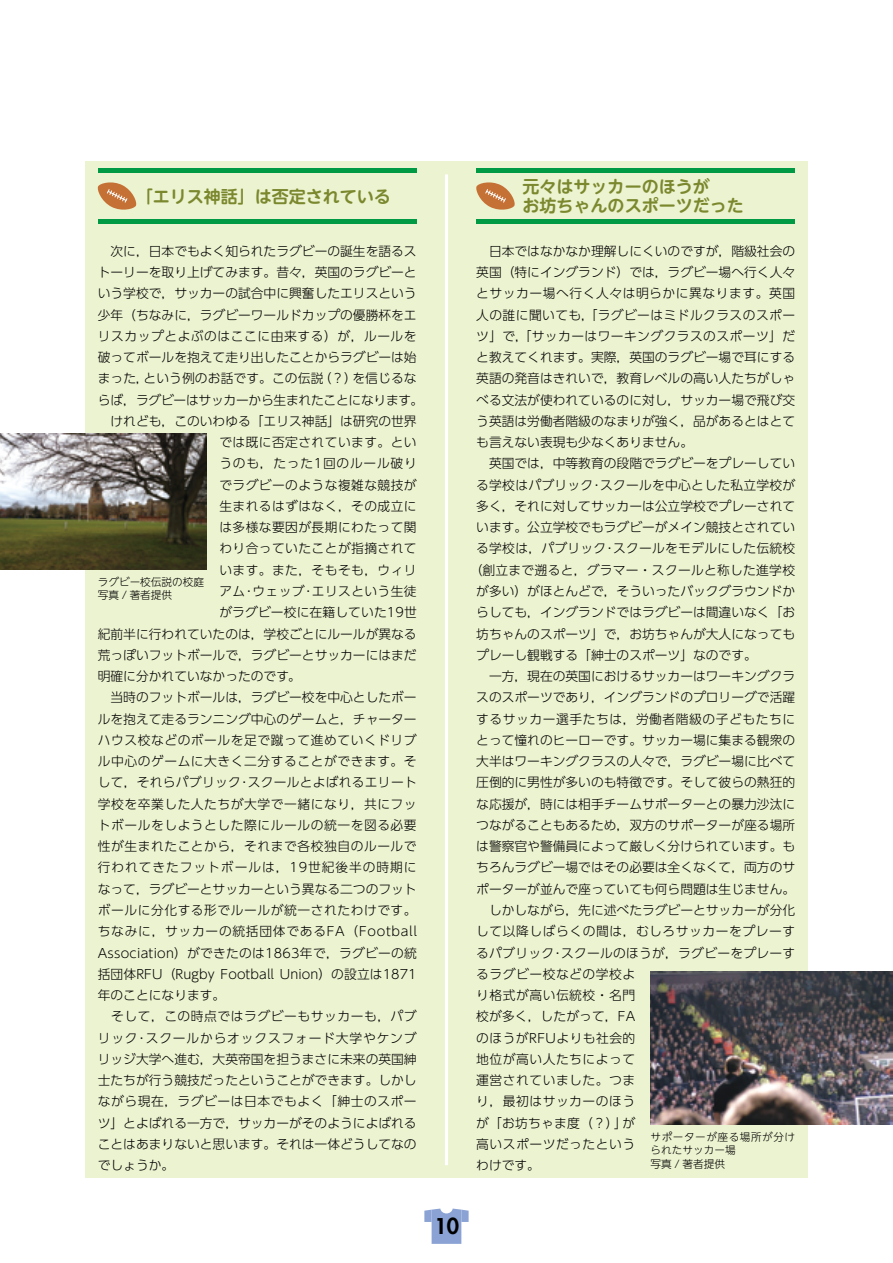
<style>
.page{position:relative;width:893px;height:1263px;background:#fff}
.page>*{position:absolute;margin:0;border:0;box-sizing:border-box;transform-origin:0 0}
.t1{font:800 21.3px "Futura";color:#000}
.t2{font:700 16.95px/19.2px "UD Shin M Go Pro De";color:#7b882e}
.t3{font:300 12.75px "UD Shin Go Pro";color:#000}
.t4{font:300 12.75px "UD Shin Go Pro";letter-spacing:.045em;color:#000}
.t5{font:300 12.75px "UD Shin Go Pro";letter-spacing:.02em;color:#000}
.t6{font:300 12.75px "UD Shin Go Pro";letter-spacing:.035em;color:#000}
.t7{font:300 12.75px "UD Shin Go Pro";letter-spacing:.04em;color:#000}
.t8{font:300 12.75px "UD Shin Go Pro";letter-spacing:.055em;color:#000}
.t9{font:300 12.75px "UD Shin Go Pro";letter-spacing:-.02em;color:#000}
.t10{font:300 12.75px "UD Shin Go Pro";letter-spacing:.075em;color:#000}
.t11{font:300 12.75px "UD Shin Go Pro";letter-spacing:.065em;color:#000}
.t12{font:300 12.75px "UD Shin Go Pro";letter-spacing:.03em;color:#000}
.t13{font:300 12.75px "UD Shin Go Pro";letter-spacing:.06em;color:#000}
.t14{font:300 10.65px/13.8px "UD Shin Go NT Pro";letter-spacing:.05em;color:#000}
.t15{font:300 10.65px/13.8px "UD Shin Go NT Pro";color:#000}
</style>
<div class="page">
<svg style="left:424px;top:1208px;width:45px;height:36px"></svg>
<div style="left:85px;top:162px;width:723px;height:1016px;background:#ecf3d0"></div>
<hr style="left:445px;top:174px;width:3px;height:991px;background:#fff">
<svg style="left:476px;top:182px;width:39px;height:28px"></svg>
<hr style="left:476px;top:169px;width:319px;height:4px;background:#094">
<hr style="left:476px;top:219px;width:319px;height:4px;background:#094">
<svg style="left:97px;top:182px;width:40px;height:28px"></svg>
<hr style="left:98px;top:169px;width:319px;height:4px;background:#094">
<hr style="left:98px;top:219px;width:319px;height:4px;background:#094">
<img style="left:0;top:434px;width:206px;height:136px">
<img style="left:651px;top:972px;width:242px;height:153px">
<h2 class="t2" style="left:136px;top:186px;width:256px">「エリス神話」は否定されている</h2>
<p class="t3" style="left:98px;top:241px;width:320px">　次に，日本でもよく知られたラグビーの誕生を語るス</p>
<p class="t3" style="left:98px;top:262px;width:320px">トーリーを取り上げてみます。昔々，英国のラグビーと</p>
<p class="t3" style="left:98px;top:283px;width:320px">いう学校で，サッカーの試合中に興奮したエリスという</p>
<p class="t3" style="left:98px;top:304px;width:320px">少年（ちなみに，ラグビーワールドカップの優勝杯をエ</p>
<p class="t4" style="left:98px;top:326px;width:320px">リスカップとよぶのはここに由来する）が，ルールを</p>
<p class="t3" style="left:98px;top:347px;width:320px">破ってボールを抱えて走り出したことからラグビーは始</p>
<p class="t3" style="left:98px;top:368px;width:320px">まった，という例のお話です。この伝説（？）を信じるな</p>
<p class="t9" style="left:98px;top:389px;width:327px">らば，ラグビーはサッカーから生まれたことになります。</p>
<p class="t3" style="left:98px;top:411px;width:320px">　けれども，このいわゆる「エリス神話」は研究の世界</p>
<p class="t6" style="left:219px;top:432px;width:199px">では既に否定されています。とい</p>
<p class="t13" style="left:219px;top:453px;width:199px">うのも，たった1回のルール破り</p>
<p class="t6" style="left:219px;top:474px;width:199px">でラグビーのような複雑な競技が</p>
<p class="t6" style="left:219px;top:496px;width:199px">生まれるはずはなく，その成立に</p>
<p class="t6" style="left:219px;top:517px;width:199px">は多様な要因が長期にわたって関</p>
<p class="t6" style="left:219px;top:538px;width:199px">わり合っていたことが指摘されて</p>
<p class="t6" style="left:219px;top:560px;width:199px">います。また，そもそも，ウィリ</p>
<p class="t12" style="left:219px;top:581px;width:199px">アム･ウェッブ･エリスという生徒</p>
<p class="t3" style="left:219px;top:602px;width:199px">がラグビー校に在籍していた19世</p>
<p class="t3" style="left:98px;top:623px;width:320px">紀前半に行われていたのは，学校ごとにルールが異なる</p>
<p class="t3" style="left:98px;top:645px;width:320px">荒っぽいフットボールで，ラグビーとサッカーにはまだ</p>
<p class="t3" style="left:98px;top:666px;width:205px">明確に分かれていなかったのです。</p>
<p class="t3" style="left:98px;top:687px;width:320px">　当時のフットボールは，ラグビー校を中心としたボー</p>
<p class="t3" style="left:98px;top:708px;width:320px">ルを抱えて走るランニング中心のゲームと，チャーター</p>
<p class="t4" style="left:98px;top:730px;width:320px">ハウス校などのボールを足で蹴って進めていくドリブ</p>
<p class="t4" style="left:98px;top:751px;width:320px">ル中心のゲームに大きく二分することができます。そ</p>
<p class="t5" style="left:98px;top:772px;width:320px">して，それらパブリック･スクールとよばれるエリート</p>
<p class="t4" style="left:98px;top:793px;width:320px">学校を卒業した人たちが大学で一緒になり，共にフッ</p>
<p class="t4" style="left:98px;top:815px;width:320px">トボールをしようとした際にルールの統一を図る必要</p>
<p class="t4" style="left:98px;top:836px;width:320px">性が生まれたことから，それまで各校独自のルールで</p>
<p class="t10" style="left:98px;top:857px;width:320px">行われてきたフットボールは，19世紀後半の時期に</p>
<p class="t3" style="left:98px;top:878px;width:320px">なって，ラグビーとサッカーという異なる二つのフット</p>
<p class="t4" style="left:98px;top:900px;width:320px">ボールに分化する形でルールが統一されたわけです。</p>
<p class="t8" style="left:98px;top:921px;width:321px">ちなみに，サッカーの統括団体であるFA（Football</p>
<p class="t5" style="left:98px;top:942px;width:321px">Association）ができたのは1863年で，ラグビーの統</p>
<p class="t3" style="left:98px;top:964px;width:320px">括団体RFU（Rugby Football Union）の設立は1871</p>
<p class="t3" style="left:98px;top:985px;width:129px">年のことになります。</p>
<p class="t4" style="left:98px;top:1006px;width:320px">　そして，この時点ではラグビーもサッカーも，パブ</p>
<p class="t11" style="left:98px;top:1027px;width:320px">リック･スクールからオックスフォード大学やケンブ</p>
<p class="t3" style="left:98px;top:1049px;width:320px">リッジ大学へ進む，大英帝国を担うまさに未来の英国紳</p>
<p class="t3" style="left:98px;top:1070px;width:320px">士たちが行う競技だったということができます。しかし</p>
<p class="t4" style="left:98px;top:1091px;width:320px">ながら現在，ラグビーは日本でもよく「紳士のスポー</p>
<p class="t3" style="left:98px;top:1112px;width:320px">ツ」とよばれる一方で，サッカーがそのようによばれる</p>
<p class="t3" style="left:98px;top:1134px;width:320px">ことはあまりないと思います。それは一体どうしてなの</p>
<p class="t3" style="left:98px;top:1155px;width:78px">でしょうか。</p>
<p class="t15" style="left:98px;top:574px;width:108px">ラグビー校伝説の校庭写真 / 著者提供</p>
<h2 class="t2" style="left:523px;top:176px;width:223px">元々はサッカーのほうが<br>お坊ちゃんのスポーツだった</h2>
<p class="t3" style="left:476px;top:241px;width:320px">　日本ではなかなか理解しにくいのですが，階級社会の</p>
<p class="t3" style="left:476px;top:262px;width:320px">英国（特にイングランド）では，ラグビー場へ行く人々</p>
<p class="t4" style="left:476px;top:283px;width:320px">とサッカー場へ行く人々は明らかに異なります。英国</p>
<p class="t6" style="left:476px;top:304px;width:320px">人の誰に聞いても，「ラグビーはミドルクラスのスポー</p>
<p class="t6" style="left:476px;top:326px;width:320px">ツ」で，「サッカーはワーキングクラスのスポーツ」だ</p>
<p class="t3" style="left:476px;top:347px;width:320px">と教えてくれます。実際，英国のラグビー場で耳にする</p>
<p class="t3" style="left:476px;top:368px;width:320px">英語の発音はきれいで，教育レベルの高い人たちがしゃ</p>
<p class="t3" style="left:476px;top:389px;width:320px">べる文法が使われているのに対し，サッカー場で飛び交</p>
<p class="t3" style="left:476px;top:411px;width:320px">う英語は労働者階級のなまりが強く，品があるとはとて</p>
<p class="t3" style="left:476px;top:432px;width:218px">も言えない表現も少なくありません。</p>
<p class="t3" style="left:476px;top:453px;width:320px">　英国では，中等教育の段階でラグビーをプレーしてい</p>
<p class="t5" style="left:476px;top:474px;width:320px">る学校はパブリック･スクールを中心とした私立学校が</p>
<p class="t3" style="left:476px;top:496px;width:320px">多く，それに対してサッカーは公立学校でプレーされて</p>
<p class="t3" style="left:476px;top:517px;width:320px">います。公立学校でもラグビーがメイン競技とされてい</p>
<p class="t5" style="left:476px;top:538px;width:320px">る学校は，パブリック･スクールをモデルにした伝統校</p>
<p class="t5" style="left:470px;top:560px;width:327px">（創立まで遡ると，グラマー・スクールと称した進学校</p>
<p class="t3" style="left:476px;top:581px;width:320px">が多い）がほとんどで，そういったバックグラウンドか</p>
<p class="t3" style="left:476px;top:602px;width:320px">らしても，イングランドではラグビーは間違いなく「お</p>
<p class="t3" style="left:476px;top:623px;width:320px">坊ちゃんのスポーツ」で，お坊ちゃんが大人になっても</p>
<p class="t3" style="left:476px;top:645px;width:282px">プレーし観戦する「紳士のスポーツ」なのです。</p>
<p class="t3" style="left:476px;top:666px;width:320px">　一方，現在の英国におけるサッカーはワーキングクラ</p>
<p class="t3" style="left:476px;top:687px;width:320px">スのスポーツであり，イングランドのプロリーグで活躍</p>
<p class="t4" style="left:476px;top:708px;width:320px">するサッカー選手たちは，労働者階級の子どもたちに</p>
<p class="t3" style="left:476px;top:730px;width:320px">とって憧れのヒーローです。サッカー場に集まる観衆の</p>
<p class="t3" style="left:476px;top:751px;width:320px">大半はワーキングクラスの人々で，ラグビー場に比べて</p>
<p class="t3" style="left:476px;top:772px;width:320px">圧倒的に男性が多いのも特徴です。そして彼らの熱狂的</p>
<p class="t3" style="left:476px;top:793px;width:320px">な応援が，時には相手チームサポーターとの暴力沙汰に</p>
<p class="t3" style="left:476px;top:815px;width:320px">つながることもあるため，双方のサポーターが座る場所</p>
<p class="t3" style="left:476px;top:836px;width:320px">は警察官や警備員によって厳しく分けられています。も</p>
<p class="t3" style="left:476px;top:857px;width:320px">ちろんラグビー場ではその必要は全くなくて，両方のサ</p>
<p class="t3" style="left:476px;top:878px;width:320px">ポーターが並んで座っていても何ら問題は生じません。</p>
<p class="t3" style="left:476px;top:900px;width:320px">　しかしながら，先に述べたラグビーとサッカーが分化</p>
<p class="t4" style="left:476px;top:921px;width:320px">して以降しばらくの間は，むしろサッカーをプレーす</p>
<p class="t5" style="left:476px;top:942px;width:320px">るパブリック･スクールのほうが，ラグビーをプレーす</p>
<p class="t7" style="left:476px;top:964px;width:160px">るラグビー校などの学校よ</p>
<p class="t7" style="left:476px;top:985px;width:160px">り格式が高い伝統校・名門</p>
<p class="t3" style="left:476px;top:1006px;width:161px">校が多く，したがって，FA</p>
<p class="t6" style="left:476px;top:1027px;width:161px">のほうがRFUよりも社会的</p>
<p class="t7" style="left:476px;top:1049px;width:160px">地位が高い人たちによって</p>
<p class="t7" style="left:476px;top:1070px;width:160px">運営されていました。つま</p>
<p class="t7" style="left:476px;top:1091px;width:160px">り，最初はサッカーのほう</p>
<p class="t3" style="left:476px;top:1112px;width:161px">が「お坊ちゃま度（？）」が</p>
<p class="t7" style="left:476px;top:1134px;width:160px">高いスポーツだったという</p>
<p class="t3" style="left:476px;top:1155px;width:65px">わけです。</p>
<p class="t14" style="left:651px;top:1129px;width:146px">サポーターが座る場所が分けられたサッカー場<br>写真 / 著者提供</p>
<h1 class="t1" style="left:434px;top:1213px;width:26px">10</h1>
</div>
